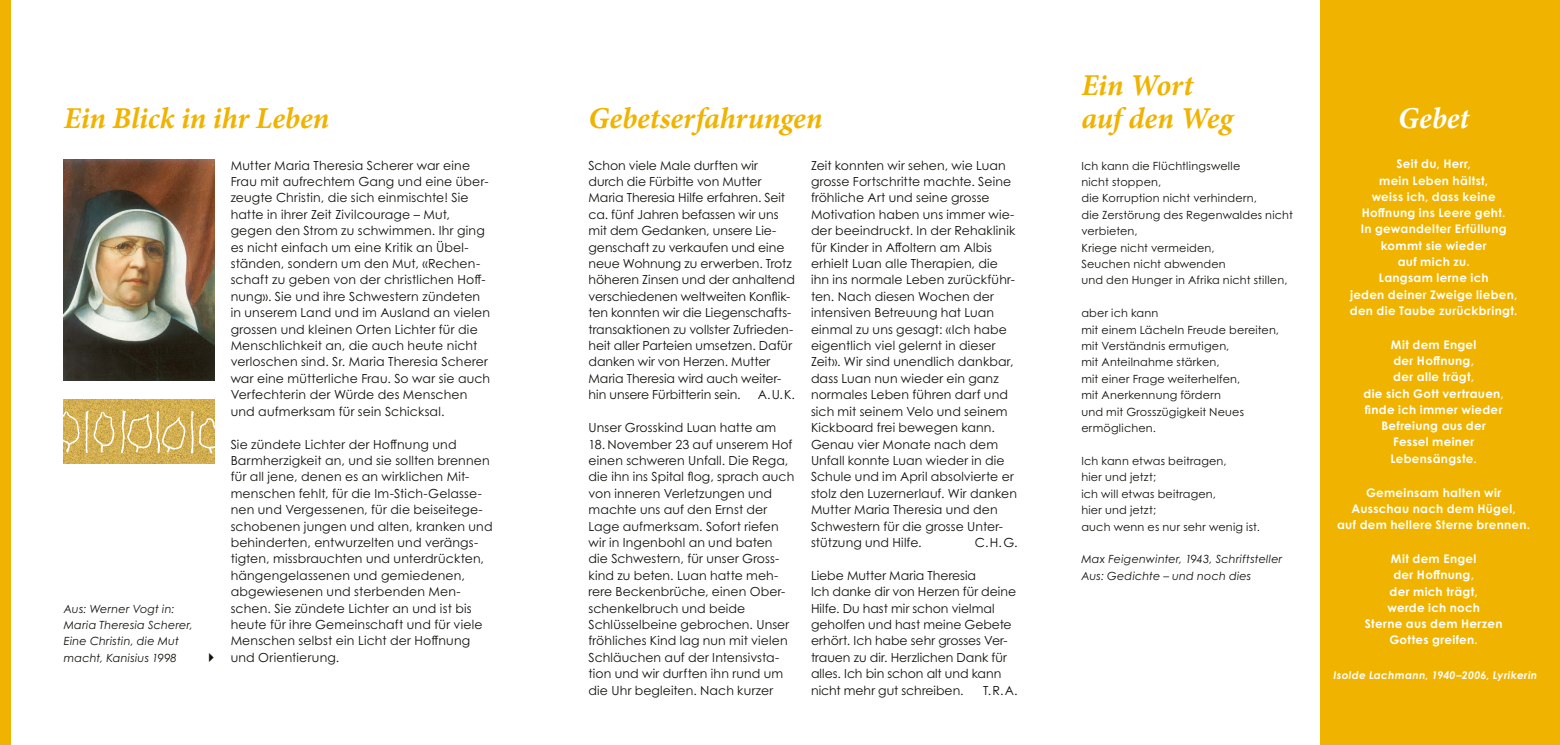
<style>
.page{position:relative;width:1560px;height:745px;background:#fff}
.page>*{position:absolute;margin:0;border:0;box-sizing:border-box;transform-origin:0 0}
.t1{font:italic 700 30px "Minion Pro";letter-spacing:-.005em;color:#f0b300}
.t2{font:italic 700 30px "Minion Pro";color:#fff}
.t3{font:12.5px/16.4px "Century Gothic Pro";letter-spacing:.01em;color:#12120d}
.t4{font:700 11.88px/16.2px "Century Gothic Pro";letter-spacing:.025em;color:#fff;text-align:center}
.t5{font:11.25px/16.4px "Century Gothic Pro";letter-spacing:.02em;color:#12120d}
.t6{font:italic 11.25px/16.4px "Century Gothic Pro";letter-spacing:.015em;color:#12120d}
.t7{font:italic 700 10.62px "Century Gothic Pro";letter-spacing:.03em;color:#fff}
</style>
<div class="page">
<div style="left:1320px;top:0;width:239px;height:744px;background:#f0b300"></div>
<div style="left:0;top:0;width:11px;height:744px;background:#f0b300"></div>
<img style="left:64px;top:159px;width:151px;height:221px">
<img style="left:64px;top:399px;width:151px;height:64px">
<img style="left:64px;top:408px;width:151px;height:47px">
<h1 class="t1" style="left:1081px;top:64px;width:113px">Ein Wort</h1>
<h1 class="t1" style="left:64px;top:97px;width:267px">Ein Blick in ihr Leben</h1>
<h1 class="t1" style="left:588px;top:97px;width:235px">Gebetserfahrungen</h1>
<h1 class="t1" style="left:1081px;top:97px;width:153px">auf den Weg</h1>
<h1 class="t2" style="left:1397px;top:97px;width:72px">Gebet</h1>
<p class="t3" style="left:231px;top:157px;width:261px">Mutter Maria Theresia Scherer war eine Frau mit aufrechtem Gang und eine über&shy;zeugte Christin, die sich einmischte! Sie hatte in ihrer Zeit Zivilcourage – Mut, gegen den Strom zu schwimmen. Ihr ging es nicht einfach um eine Kritik an Übel&shy;ständen, sondern um den Mut, «Rechen&shy;schaft zu geben von der christlichen Hoff&shy;nung». Sie und ihre Schwestern zündeten in unserem Land und im Ausland an vielen grossen und kleinen Orten Lichter für die Menschlichkeit an, die auch heute nicht verloschen sind. Sr. Maria Theresia Scherer war eine mütterliche Frau. So war sie auch Verfechterin der Würde des Menschen und aufmerksam für sein Schicksal.</p>
<p class="t3" style="left:231px;top:435px;width:263px">Sie zündete Lichter der Hoffnung und Barmherzigkeit an, und sie sollten brennen für all jene, denen es an wirklichen Mit&shy;menschen fehlt, für die Im-Stich-Gelasse&shy;nen und Vergessenen, für die beiseitege&shy;schobenen jungen und alten, kranken und behinderten, entwurzelten und verängs&shy;tigten, missbrauchten und unterdrückten, hängengelassenen und gemiedenen, abgewiesenen und sterbenden Men&shy;schen. Sie zündete Lichter an und ist bis heute für ihre Gemeinschaft und für viele Menschen selbst ein Licht der Hoffnung und Orientierung.</p>
<p class="t4" style="left:1349px;top:156px;width:169px">Seit du, Herr,<br>mein Leben hältst,<br>weiss ich, dass keine<br>Hoffnung ins Leere geht.<br>In gewandelter Erfüllung kommt sie wieder<br>auf mich zu.<br>Langsam lerne ich<br>jeden deiner Zweige lieben, den die Taube zurückbringt.</p>
<p class="t4" style="left:1363px;top:336px;width:142px">Mit dem Engel<br>der Hoffnung,<br>der alle trägt,<br>die sich Gott vertrauen, finde ich immer wieder<br>Befreiung aus der<br>Fessel meiner<br>Lebensängste.</p>
<p class="t4" style="left:1336px;top:483px;width:195px">Gemeinsam halten wir<br>Ausschau nach dem Hügel,<br>auf dem hellere Sterne brennen.</p>
<p class="t4" style="left:1364px;top:550px;width:139px">Mit dem Engel<br>der Hoffnung,<br>der mich trägt,<br>werde ich noch<br>Sterne aus dem Herzen<br>Gottes greifen.</p>
<p class="t7" style="left:1333px;top:667px;width:205px">Isolde Lachmann, 1940–2006, Lyrikerin</p>
<p class="t3" style="left:588px;top:157px;width:208px">Schon viele Male durften wir durch die Fürbitte von Mutter<br>Maria Theresia Hilfe erfahren. Seit ca. fünf Jahren befassen wir uns mit dem Gedanken, unsere Lie&shy;genschaft zu verkaufen und eine neue Wohnung zu erwerben. Trotz höheren Zinsen und der anhaltend verschiedenen weltweiten Konflik&shy;ten konnten wir die Liegenschafts&shy;transaktionen zu vollster Zufrieden&shy;heit aller Parteien umsetzen. Dafür danken wir von Herzen. Mutter<br>Maria Theresia wird auch weiter&shy;hin unsere Fürbitterin sein.</p>
<p class="t3" style="left:811px;top:157px;width:207px">Zeit konnten wir sehen, wie Luan grosse Fortschritte machte. Seine fröhliche Art und seine grosse<br>Motivation haben uns immer wie&shy;der beeindruckt. In der Rehaklinik für Kinder in Affoltern am Albis erhielt Luan alle Therapien, die ihn ins normale Leben zurückführ&shy;ten. Nach diesen Wochen der intensiven Betreuung hat Luan einmal zu uns gesagt: «Ich habe eigentlich viel gelernt in dieser<br>Zeit». Wir sind unendlich dankbar, dass Luan nun wieder ein ganz normales Leben führen darf und sich mit seinem Velo und seinem<br>Kickboard frei bewegen kann.<br>Genau vier Monate nach dem<br>Unfall konnte Luan wieder in die<br>Schule und im April absolvierte er stolz den Luzernerlauf. Wir danken<br>Mutter Maria Theresia und den<br>Schwestern für die grosse Unter&shy;stützung und Hilfe.</p>
<p class="t5" style="left:1081px;top:157px;width:213px">Ich kann die Flüchtlingswelle<br>nicht stoppen,<br>die Korruption nicht verhindern,<br>die Zerstörung des Regenwaldes nicht verbieten,<br>Kriege nicht vermeiden,<br>Seuchen nicht abwenden<br>und den Hunger in Afrika nicht stillen,</p>
<p class="t5" style="left:1081px;top:305px;width:199px">aber ich kann<br>mit einem Lächeln Freude bereiten, mit Verständnis ermutigen,<br>mit Anteilnahme stärken,<br>mit einer Frage weiterhelfen,<br>mit Anerkennung fördern<br>und mit Grosszügigkeit Neues ermöglichen.</p>
<p class="t5" style="left:1081px;top:452px;width:180px">Ich kann etwas beitragen,<br>hier und jetzt;<br>ich will etwas beitragen,<br>hier und jetzt;<br>auch wenn es nur sehr wenig ist.</p>
<p class="t6" style="left:1081px;top:550px;width:202px">Max Feigenwinter, 1943, Schriftsteller<br>Aus: Gedichte – und noch dies</p>
<p class="t3" style="left:757px;top:386px;width:39px">A.U.K.</p>
<p class="t3" style="left:588px;top:419px;width:189px">Unser Grosskind Luan hatte am</p>
<p class="t3" style="left:588px;top:435px;width:207px">18. November 23 auf unserem Hof einen schweren Unfall. Die Rega, die ihn ins Spital flog, sprach auch von inneren Verletzungen und machte uns auf den Ernst der<br>Lage aufmerksam. Sofort riefen wir in Ingenbohl an und baten die Schwestern, für unser Gross&shy;kind zu beten. Luan hatte meh&shy;rere Beckenbrüche, einen Ober&shy;schenkelbruch und beide<br>Schlüsselbeine gebrochen. Unser fröhliches Kind lag nun mit vielen<br>Schläuchen auf der Intensivsta&shy;tion und wir durften ihn rund um die Uhr begleiten. Nach kurzer</p>
<p class="t3" style="left:974px;top:533px;width:44px">C.H.G.</p>
<p class="t3" style="left:811px;top:566px;width:207px">Liebe Mutter Maria Theresia<br>Ich danke dir von Herzen für deine<br>Hilfe. Du hast mir schon vielmal geholfen und hast meine Gebete erhört. Ich habe sehr grosses Ver&shy;trauen zu dir. Herzlichen Dank für alles. Ich bin schon alt und kann nicht mehr gut schreiben.</p>
<p class="t6" style="left:64px;top:600px;width:130px">Aus: Werner Vogt in:<br>Maria Theresia Scherer,<br>Eine Christin, die Mut macht, Kanisius 1998</p>
<p class="t3" style="left:983px;top:681px;width:36px">T.R.A.</p>
</div>
